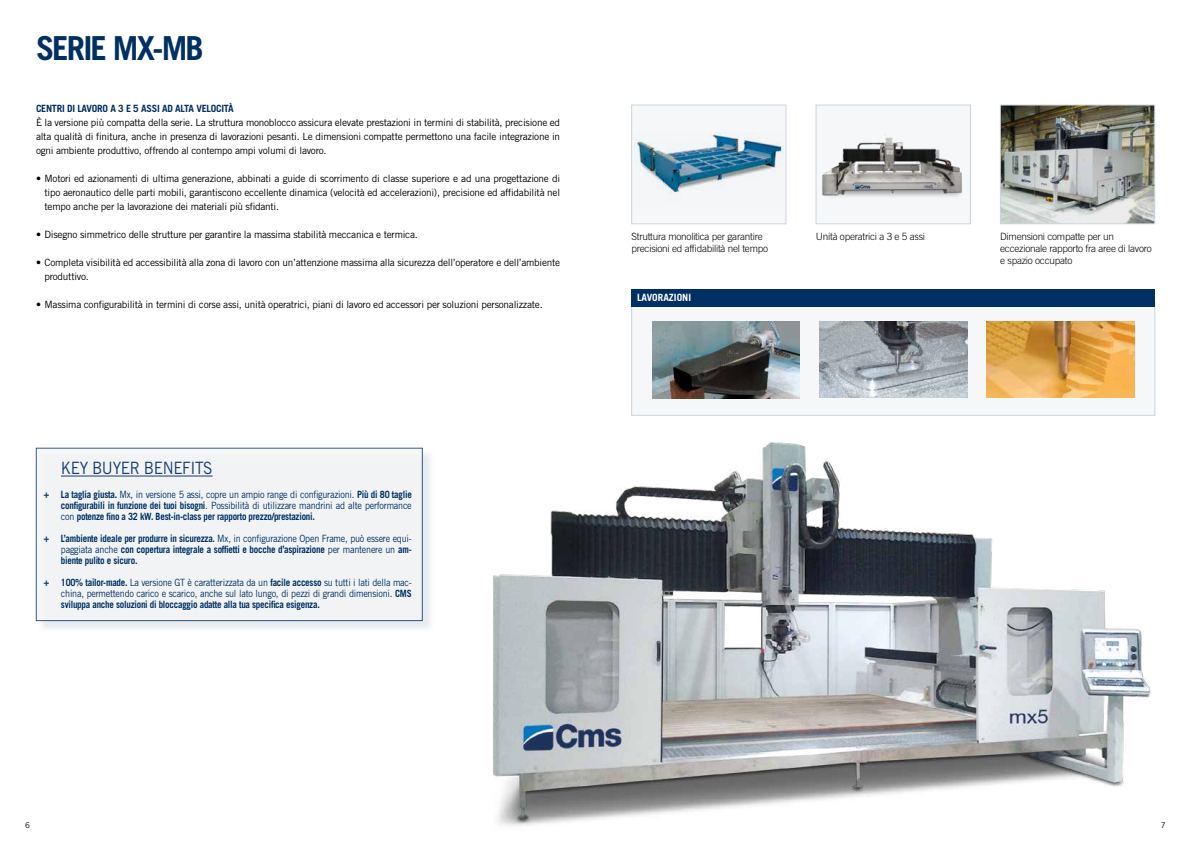
<style>
.page{position:relative;width:1191px;height:842px;background:#fff}
.page>*{position:absolute;margin:0;border:0;box-sizing:border-box;transform-origin:0 0}
.t1{font:700 33.1px "Trade Gothic LT Std";letter-spacing:-.06em;color:#003063}
.t2{font:17px "Trade Gothic LT Std";letter-spacing:-.025em;color:#183c6f;scale:.9 1}
.t3{font:10px/14px "Trade Gothic LT Std";letter-spacing:-.025em;color:#000;text-align:justify}
.t4{font:700 10px/11px "Trade Gothic LT Std";letter-spacing:-.025em;color:#003063;text-align:justify;scale:.9 1}
.t5{font:10px/11px "Trade Gothic LT Std";letter-spacing:-.025em;color:#003063;text-align:justify;scale:.9 1}
.t6{font:300 10px/12px "Trade Gothic LT Std";letter-spacing:-.025em;color:#000}
.t7{font:700 10px "Trade Gothic LT Std";letter-spacing:-.025em;color:#003063}
.t8{font:700 10px "Trade Gothic LT Std";color:#fff}
.t9{font:8px "Trade Gothic LT Std";color:#000}
.s1{color:#183c6f}
.s2{font-weight:400}
.s3{font-weight:700;color:#183c6f}
.s4{font-weight:700}
</style>
<div class="page">
<div style="left:38px;top:450px;width:397px;height:183px;background:#d8dfe3;opacity:.75"></div>
<div style="left:36px;top:448px;width:386px;height:173px;background:#f4f6f7"></div>
<hr style="left:61px;top:476px;width:152px;height:1px;background:#183c6f">
<img style="left:493px;top:442px;width:658px;height:385px">
<img style="left:1002px;top:107px;width:150px;height:115px">
<div style="left:1000px;top:105px;width:154px;height:119px;border:1px solid #cbd5df"></div>
<div style="left:631px;top:105px;width:155px;height:119px;background:#f5f7f9;border:1px solid #cbd5df"></div>
<img style="left:634px;top:133px;width:149px;height:68px">
<div style="left:816px;top:105px;width:154px;height:119px;background:#f5f7f9;border:1px solid #cbd5df"></div>
<img style="left:822px;top:134px;width:140px;height:63px">
<div style="left:631px;top:302px;width:524px;height:113px;background:#f5f7f9;border:1px solid #cbd5df"></div>
<div style="left:631px;top:289px;width:524px;height:17px;background:#003063"></div>
<img style="left:987px;top:321px;width:147px;height:77px">
<img style="left:819px;top:321px;width:148px;height:77px">
<img style="left:652px;top:321px;width:147px;height:77px">
<h1 class="t1" style="left:36px;top:28px;width:169px">SERIE MX-MB</h1>
<p class="t7" style="left:36px;top:102px;width:199px">CENTRI DI LAVORO A 3 E 5 ASSI AD ALTA VELOCITÀ</p>
<p class="t3" style="left:36px;top:115px;width:525px">È la versione più compatta della serie. La struttura monoblocco assicura elevate prestazioni in termini di stabilità, precisione ed alta qualità di finitura, anche in presenza di lavorazioni pesanti. Le dimensioni compatte permettono una facile integrazione in ogni ambiente produttivo, offrendo al contempo ampi volumi di lavoro.</p>
<p class="t3" style="left:44px;top:171px;width:517px;text-indent:-8px">• Motori ed azionamenti di ultima generazione, abbinati a guide di scorrimento di classe superiore e ad una progettazione di tipo aeronautico delle parti mobili, garantiscono eccellente dinamica (velocità ed accelerazioni), precisione ed affidabilità nel tempo anche per la lavorazione dei materiali più sfidanti.</p>
<p class="t3" style="left:36px;top:227px;width:383px">• Disegno simmetrico delle strutture per garantire la massima stabilità meccanica e termica.</p>
<p class="t3" style="left:44px;top:255px;width:517px;text-indent:-8px">• Completa visibilità ed accessibilità alla zona di lavoro con un’attenzione massima alla sicurezza dell’operatore e dell’ambiente produttivo.</p>
<p class="t3" style="left:36px;top:297px;width:508px">• Massima configurabilità in termini di corse assi, unità operatrici, piani di lavoro ed accessori per soluzioni personalizzate.</p>
<h2 class="t2" style="left:61px;top:458px;width:170px">KEY BUYER BENEFITS</h2>
<p class="t4" style="left:61px;top:489px;width:391px;text-indent:-17px"><span class="s1">+</span> La taglia giusta. <span class="s2">Mx, in versione 5 assi, copre un ampio range di configurazioni.</span> Più di 80 taglie configurabili in funzione dei tuoi bisogni<span class="s2">. Possibilità di utilizzare mandrini ad alte performance con</span> potenze fino a 32 kW. Best-in-class per rapporto prezzo/prestazioni.</p>
<p class="t4" style="left:61px;top:533px;width:391px;text-indent:-17px"><span class="s1">+</span> L’ambiente ideale per produrre in sicurezza. <span class="s2">Mx, in configurazione Open Frame, può essere equi&shy;paggiata anche</span> con copertura integrale a soffietti e bocche d’aspirazione <span class="s2">per mantenere un</span> am&shy;biente pulito e sicuro.</p>
<p class="t5" style="left:61px;top:577px;width:391px;text-indent:-17px"><span class="s3">+</span> <span class="s4">100% tailor-made.</span> La versione GT è caratterizzata da un <span class="s4">facile accesso</span> su tutti i lati della mac&shy;china, permettendo carico e scarico, anche sul lato lungo, di pezzi di grandi dimensioni. <span class="s4">CMS sviluppa anche soluzioni di bloccaggio adatte alla tua specifica esigenza.</span></p>
<p class="t6" style="left:631px;top:230px;width:138px">Struttura monolitica per garantire precisioni ed affidabilità nel tempo</p>
<p class="t6" style="left:816px;top:230px;width:111px">Unità operatrici a 3 e 5 assi</p>
<p class="t6" style="left:1000px;top:230px;width:153px">Dimensioni compatte per un eccezionale rapporto fra aree di lavoro e spazio occupato</p>
<p class="t8" style="left:637px;top:292px;width:56px">LAVORAZIONI</p>
<p class="t9" style="left:25px;top:820px;width:6px">6</p>
<p class="t9" style="left:1160px;top:820px;width:6px">7</p>
</div>
